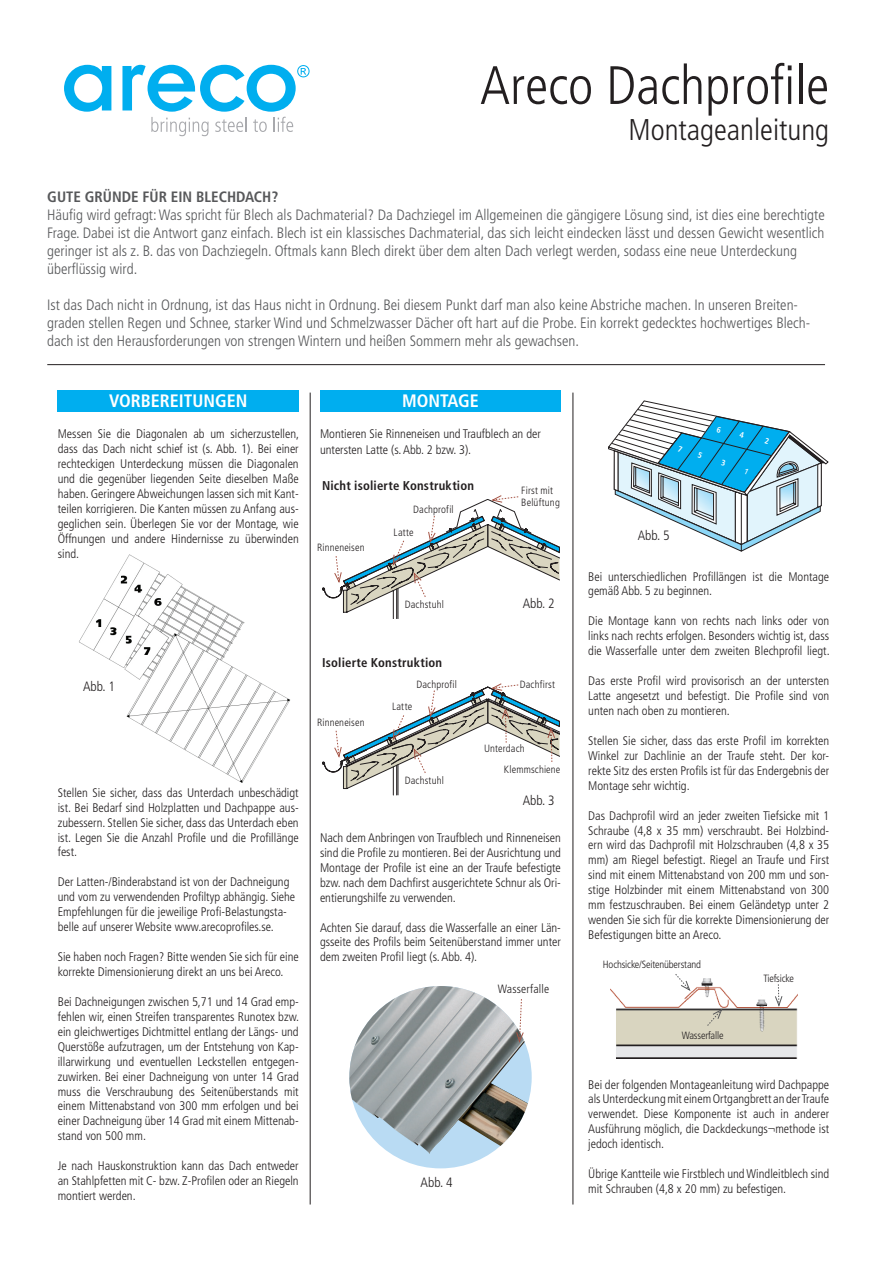
<style>
.page{position:relative;width:893px;height:1263px;background:#fff}
.page>*{position:absolute;margin:0;border:0;box-sizing:border-box;transform-origin:0 0}
.t1{font:300 condensed 54px "Frutiger";color:#231f20}
.t2{font:300 condensed 30px "Frutiger";color:#231f20}
.t3{font:700 condensed 18px "Frutiger";color:#fff}
.t4{font:300 condensed 15px/18px "Frutiger";color:#57585a}
.t5{font:700 condensed 15px "Frutiger";color:#57585a}
.t6{font:300 condensed 13.5px "Frutiger";color:#231f20}
.t7{font:700 condensed 12.75px "Frutiger";letter-spacing:.015em;color:#231f20}
.t8{font:300 condensed 12.45px/15px "Frutiger";color:#231f20;text-align:justify}
.t9{font:300 condensed 12px "Frutiger";letter-spacing:.01em;color:#231f20}
.t10{font:300 condensed 10.5px/12.6px "Frutiger";letter-spacing:.015em;color:#231f20}
.t11{font:300 condensed 10.5px "Frutiger";letter-spacing:-.015em;color:#231f20}
</style>
<div class="page">
<img style="left:79px;top:554px;width:211px;height:228px">
<div style="left:74px;top:677px;width:50px;height:18px;background:#fff"></div>
<div style="left:320px;top:390px;width:241px;height:21px;background:#00aeef"></div>
<div style="left:58px;top:390px;width:241px;height:21px;background:#00aeef"></div>
<svg style="left:64px;top:65px;width:47px;height:47px"></svg>
<svg style="left:122px;top:65px;width:188px;height:71px"></svg>
<hr style="left:310px;top:393px;width:1px;height:811px;background:#231f20">
<hr style="left:573px;top:393px;width:1px;height:811px;background:#231f20">
<div style="left:349px;top:986px;width:183px;height:182px;background:#b9dbf3;border-radius:50%"></div>
<img style="left:349px;top:986px;width:179px;height:168px">
<svg style="left:516px;top:998px;width:8px;height:46px"></svg>
<svg style="left:322px;top:495px;width:238px;height:124px"></svg>
<div style="left:521px;top:594px;width:36px;height:18px;background:#fff"></div>
<svg style="left:322px;top:683px;width:238px;height:112px"></svg>
<div style="left:521px;top:791px;width:36px;height:18px;background:#fff"></div>
<hr style="left:47px;top:364px;width:778px;height:1px;background:#231f20">
<img style="left:610px;top:978px;width:187px;height:80px">
<svg style="left:675px;top:974px;width:16px;height:18px"></svg>
<svg style="left:774px;top:983px;width:9px;height:24px"></svg>
<svg style="left:706px;top:1008px;width:17px;height:18px"></svg>
<svg style="left:608px;top:401px;width:220px;height:150px"></svg>
<h1 class="t1" style="left:480px;top:55px;width:351px">Areco Dachprofile</h1>
<h2 class="t2" style="left:629px;top:113px;width:202px">Montageanleitung</h2>
<p class="t5" style="left:47px;top:188px;width:233px">GUTE GRÜNDE FÜR EIN BLECHDACH?</p>
<p class="t4" style="left:47px;top:206px;width:779px">Häufig wird gefragt: Was spricht für Blech als Dachmaterial? Da Dachziegel im Allgemeinen die gängigere Lösung sind, ist dies eine berechtigte Frage. Dabei ist die Antwort ganz einfach. Blech ist ein klassisches Dachmaterial, das sich leicht eindecken lässt und dessen Gewicht wesentlich geringer ist als z. B. das von Dachziegeln. Oftmals kann Blech direkt über dem alten Dach verlegt werden, sodass eine neue Unterdeckung überflüssig wird.</p>
<p class="t4" style="left:47px;top:296px;width:764px">Ist das Dach nicht in Ordnung, ist das Haus nicht in Ordnung. Bei diesem Punkt darf man also keine Abstriche machen. In unseren Breiten&shy;graden stellen Regen und Schnee, starker Wind und Schmelzwasser Dächer oft hart auf die Probe. Ein korrekt gedecktes hochwertiges Blech&shy;dach ist den Herausforderungen von strengen Wintern und heißen Sommern mehr als gewachsen.</p>
<h3 class="t3" style="left:109px;top:390px;width:140px">VORBEREITUNGEN</h3>
<p class="t8" style="left:58px;top:426px;width:243px">Messen Sie die Diagonalen ab um sicherzustellen, dass das Dach nicht schief ist (s. Abb. 1). Bei einer rechteckigen Unterdeckung müssen die Diagonalen und die gegenüber liegenden Seite dieselben Maße haben. Geringere Abweichungen lassen sich mit Kant&shy;teilen korrigieren. Die Kanten müssen zu Anfang aus&shy;geglichen sein. Überlegen Sie vor der Montage, wie Öffnungen und andere Hindernisse zu überwinden sind.</p>
<h3 class="t3" style="left:402px;top:390px;width:78px">MONTAGE</h3>
<p class="t8" style="left:320px;top:426px;width:222px;line-height:16.2px">Montieren Sie Rinneneisen und Traufblech an der untersten Latte (s. Abb. 2 bzw. 3).</p>
<p class="t7" style="left:322px;top:477px;width:154px">Nicht isolierte Konstruktion</p>
<p class="t10" style="left:413px;top:503px;width:42px">Dachprofil</p>
<p class="t10" style="left:317px;top:541px;width:49px">Rinneneisen</p>
<p class="t10" style="left:394px;top:526px;width:22px">Latte</p>
<p class="t10" style="left:521px;top:484px;width:40px">First mit<br>Belüftung</p>
<p class="t10" style="left:405px;top:598px;width:41px">Dachstuhl</p>
<p class="t6" style="left:523px;top:596px;width:33px">Abb. 2</p>
<p class="t6" style="left:83px;top:679px;width:33px">Abb. 1</p>
<p class="t8" style="left:58px;top:785px;width:242px">Stellen Sie sicher, dass das Unterdach unbeschädigt ist. Bei Bedarf sind Holzplatten und Dachpappe aus&shy;zubessern. Stellen Sie sicher, dass das Unterdach eben ist. Legen Sie die Anzahl Profile und die Profillänge fest.</p>
<p class="t8" style="left:58px;top:875px;width:239px;text-align:left">Der Latten-/Binderabstand ist von der Dachneigung und vom zu verwendenden Profiltyp abhängig. Siehe Empfehlungen für die jeweilige Profi-Belastungsta&shy;belle auf unserer Website www.arecoprofiles.se.</p>
<p class="t8" style="left:58px;top:949px;width:242px">Sie haben noch Fragen? Bitte wenden Sie sich für eine korrekte Dimensionierung direkt an uns bei Areco.</p>
<p class="t8" style="left:58px;top:994px;width:243px">Bei Dachneigungen zwischen 5,71 und 14 Grad emp&shy;fehlen wir, einen Streifen transparentes Runotex bzw. ein gleichwertiges Dichtmittel entlang der Längs- und Querstöße aufzutragen, um der Entstehung von Kap&shy;illarwirkung und eventuellen Leckstellen entgegen&shy;zuwirken. Bei einer Dachneigung von unter 14 Grad muss die Verschraubung des Seitenüberstands mit einem Mittenabstand von 300 mm erfolgen und bei einer Dachneigung über 14 Grad mit einem Mittenab&shy;stand von 500 mm.</p>
<p class="t8" style="left:58px;top:1158px;width:242px">Je nach Hauskonstruktion kann das Dach entweder an Stahlpfetten mit C- bzw. Z-Profilen oder an Riegeln montiert werden.</p>
<p class="t7" style="left:322px;top:655px;width:122px">Isolierte Konstruktion</p>
<p class="t10" style="left:416px;top:678px;width:42px">Dachprofil</p>
<p class="t10" style="left:520px;top:678px;width:37px">Dachfirst</p>
<p class="t10" style="left:317px;top:716px;width:49px">Rinneneisen</p>
<p class="t10" style="left:392px;top:700px;width:22px">Latte</p>
<p class="t10" style="left:405px;top:774px;width:41px">Dachstuhl</p>
<p class="t10" style="left:504px;top:739px;width:58px;line-height:20.4px;text-indent:-20px">Unterdach<br>Klemmschiene</p>
<p class="t6" style="left:523px;top:793px;width:33px">Abb. 3</p>
<p class="t8" style="left:320px;top:830px;width:242px">Nach dem Anbringen von Traufblech und Rinneneisen sind die Profile zu montieren. Bei der Ausrichtung und Montage der Profile ist eine an der Traufe befestigte bzw. nach dem Dachfirst ausgerichtete Schnur als Ori&shy;entierungshilfe zu verwenden.</p>
<p class="t8" style="left:320px;top:920px;width:242px">Achten Sie darauf, dass die Wasserfalle an einer Län&shy;gsseite des Profils beim Seitenüberstand immer unter dem zweiten Profil liegt (s. Abb. 4).</p>
<p class="t9" style="left:498px;top:982px;width:53px">Wasserfalle</p>
<p class="t6" style="left:421px;top:1174px;width:33px">Abb. 4</p>
<p class="t6" style="left:638px;top:528px;width:33px">Abb. 5</p>
<p class="t8" style="left:588px;top:569px;width:242px">Bei unterschiedlichen Profillängen ist die Montage gemäß Abb. 5 zu beginnen.</p>
<p class="t8" style="left:588px;top:614px;width:243px">Die Montage kann von rechts nach links oder von links nach rechts erfolgen. Besonders wichtig ist, dass die Wasserfalle unter dem zweiten Blechprofil liegt.</p>
<p class="t8" style="left:588px;top:673px;width:242px">Das erste Profil wird provisorisch an der untersten Latte angesetzt und befestigt. Die Profile sind von unten nach oben zu montieren.</p>
<p class="t8" style="left:588px;top:733px;width:242px">Stellen Sie sicher, dass das erste Profil im korrekten Winkel zur Dachlinie an der Traufe steht. Der kor&shy;rekte Sitz des ersten Profils ist für das Endergebnis der Montage sehr wichtig.</p>
<p class="t8" style="left:588px;top:808px;width:242px">Das Dachprofil wird an jeder zweiten Tiefsicke mit 1<br>Schraube (4,8 x 35 mm) verschraubt. Bei Holzbind&shy;ern wird das Dachprofil mit Holzschrauben (4,8 x 35 mm) am Riegel befestigt. Riegel an Traufe und First sind mit einem Mittenabstand von 200 mm und son&shy;stige Holzbinder mit einem Mittenabstand von 300 mm festzuschrauben. Bei einem Geländetyp unter 2 wenden Sie sich für die korrekte Dimensionierung der Befestigungen bitte an Areco.</p>
<p class="t11" style="left:603px;top:958px;width:100px">Hochsicke/Seitenüberstand</p>
<p class="t11" style="left:682px;top:1030px;width:43px">Wasserfalle</p>
<p class="t11" style="left:763px;top:972px;width:32px">Tiefsicke</p>
<p class="t8" style="left:588px;top:1077px;width:242px">Bei der folgenden Montageanleitung wird Dachpappe als Unterdeckung mit einem Ortgangbrett an der Traufe verwendet. Diese Komponente ist auch in anderer Ausführung möglich, die Dackdeckungs¬methode ist jedoch identisch.</p>
<p class="t8" style="left:588px;top:1166px;width:242px">Übrige Kantteile wie Firstblech und Windleitblech sind mit Schrauben (4,8 x 20 mm) zu befestigen.</p>
</div>
